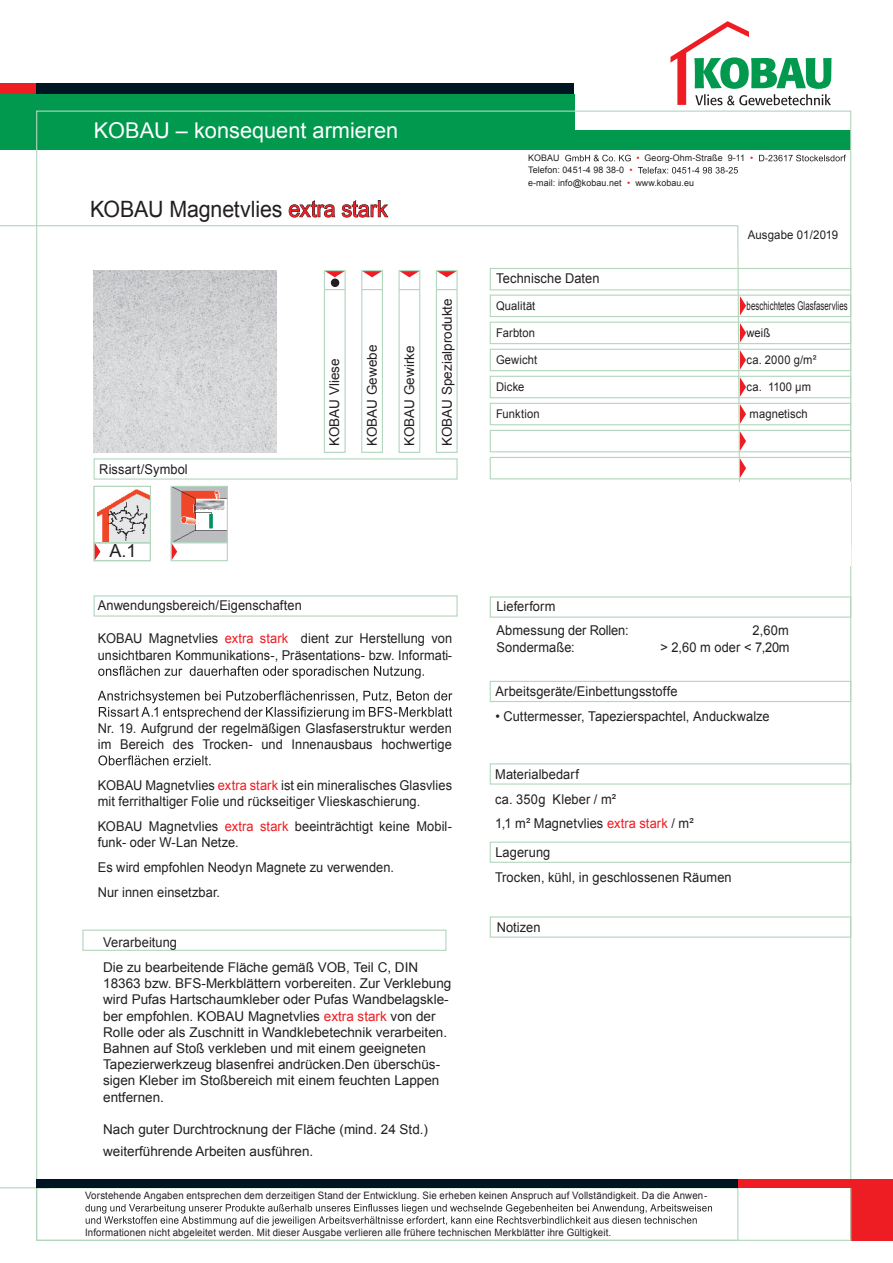
<style>
.page{position:relative;width:893px;height:1263px;background:#fff}
.page>*{position:absolute;margin:0;border:0;box-sizing:border-box;transform-origin:0 0}
.t1{font:22.5px "Arial";letter-spacing:-.005em;color:#231f20;scale:.95 1}
.t2{font:21.75px "Arial";color:#fff}
.t3{font:18px "Arial";color:#231f20}
.t4{font:13.5px/24.8px "Arial";color:#231f20;scale:.95 1}
.t5{font:13.5px/16.2px "Arial";color:#231f20}
.t6{font:12px "Arial";letter-spacing:.01em;color:#231f20;scale:.93 1}
.t7{font:12px "Arial";letter-spacing:.01em;color:#231f20;scale:.65 1}
.t8{font:12px "Arial";letter-spacing:.01em;color:#231f20;scale:.95 1}
.t9{font:10.2px "Arial";letter-spacing:.015em;color:#231f20;scale:.95 1}
.t10{font:9px/12.1px "Arial";letter-spacing:.01em;color:#231f20}
.s1{color:#ee1d23}
</style>
<div class="page">
<div style="left:851px;top:1185px;width:42px;height:56px;background:#ee1d23"></div>
<div style="left:0;top:83px;width:43px;height:11px;background:#ee1d23"></div>
<div style="left:36px;top:83px;width:538px;height:11px;background:#001522"></div>
<div style="left:0;top:94px;width:574px;height:36px;background:#00994e"></div>
<div style="left:0;top:130px;width:850px;height:19px;background:#00994e"></div>
<div style="left:36px;top:1187px;width:702px;height:54px;border:1px solid #b3d6bd"></div>
<hr style="left:0;top:1187px;width:49px;height:1px;background:#b3d6bd">
<div style="left:36px;top:1179px;width:703px;height:8px;background:#001522"></div>
<svg style="left:85px;top:1204px;width:627px;height:22px"></svg>
<svg style="left:565px;top:155px;width:66px;height:6px"></svg>
<svg style="left:759px;top:155px;width:87px;height:6px"></svg>
<svg style="left:638px;top:167px;width:100px;height:7px"></svg>
<div style="left:490px;top:268px;width:361px;height:22px;background:#fff;border:1px solid #b3d6bd"></div>
<div style="left:490px;top:763px;width:361px;height:21px;border:1px solid #b3d6bd"></div>
<div style="left:490px;top:841px;width:361px;height:22px;border:1px solid #b3d6bd"></div>
<div style="left:490px;top:916px;width:361px;height:22px;border:1px solid #b3d6bd"></div>
<div style="left:94px;top:542px;width:57px;height:19px;border:1px solid #b3d6bd"></div>
<svg style="left:95px;top:545px;width:5px;height:15px"></svg>
<div style="left:490px;top:596px;width:361px;height:22px;border:1px solid #b3d6bd"></div>
<div style="left:490px;top:681px;width:361px;height:21px;border:1px solid #b3d6bd"></div>
<svg style="left:98px;top:666px;width:326px;height:13px"></svg>
<svg style="left:98px;top:691px;width:354px;height:28px"></svg>
<svg style="left:98px;top:755px;width:113px;height:10px"></svg>
<div style="left:82px;top:930px;width:364px;height:21px;border:1px solid #b3d6bd"></div>
<div style="left:170px;top:542px;width:58px;height:19px;border:1px solid #b3d6bd"></div>
<svg style="left:172px;top:545px;width:5px;height:15px"></svg>
<div style="left:94px;top:595px;width:364px;height:22px;border:1px solid #b3d6bd"></div>
<svg style="left:0;top:225px;width:741px;height:320px"></svg>
<svg style="left:288px;top:200px;width:47px;height:18px"></svg>
<svg style="left:341px;top:200px;width:47px;height:18px"></svg>
<div style="left:490px;top:295px;width:361px;height:22px;border:1px solid #b3d6bd"></div>
<svg style="left:740px;top:296px;width:6px;height:20px"></svg>
<div style="left:490px;top:322px;width:361px;height:22px;border:1px solid #b3d6bd"></div>
<svg style="left:740px;top:323px;width:6px;height:20px"></svg>
<div style="left:490px;top:349px;width:361px;height:22px;border:1px solid #b3d6bd"></div>
<svg style="left:740px;top:350px;width:6px;height:20px"></svg>
<div style="left:490px;top:376px;width:361px;height:22px;border:1px solid #b3d6bd"></div>
<svg style="left:740px;top:377px;width:6px;height:20px"></svg>
<div style="left:490px;top:430px;width:361px;height:22px;border:1px solid #b3d6bd"></div>
<svg style="left:740px;top:431px;width:6px;height:20px"></svg>
<div style="left:490px;top:457px;width:361px;height:22px;border:1px solid #b3d6bd"></div>
<svg style="left:740px;top:458px;width:6px;height:20px"></svg>
<div style="left:490px;top:403px;width:361px;height:22px;border:1px solid #b3d6bd"></div>
<svg style="left:740px;top:404px;width:6px;height:20px"></svg>
<div style="left:484px;top:482px;width:366px;height:83px;background:#fff"></div>
<img style="left:94px;top:270px;width:182px;height:183px">
<div style="left:739px;top:1179px;width:154px;height:8px;background:#ee1d23"></div>
<svg style="left:670px;top:21px;width:161px;height:84px"></svg>
<h2 class="t2" style="left:94px;top:116px;width:306px">KOBAU – konsequent armieren</h2>
<h1 class="t1" style="left:90px;top:194px;width:315px">KOBAU Magnetvlies <span class="s1">extra stark</span></h1>
<p class="t4" style="left:99px;top:457px;width:95px">Rissart/Symbol</p>
<h3 class="t3" style="left:110px;top:539px;width:29px">A.1</h3>
<p class="t5" style="left:326px;top:446px;width:89px;rotate:-90deg">KOBAU Vliese</p>
<p class="t5" style="left:364px;top:446px;width:103px;rotate:-90deg">KOBAU Gewebe</p>
<p class="t5" style="left:401px;top:446px;width:102px;rotate:-90deg">KOBAU Gewirke</p>
<p class="t5" style="left:439px;top:446px;width:149px;rotate:-90deg">KOBAU Spezialprodukte</p>
<p class="t4" style="left:98px;top:593px;width:216px">Anwendungsbereich/Eigenschaften</p>
<p class="t4" style="left:98px;top:631px;width:375px;line-height:16.2px">KOBAU Magnetvlies <span class="s1">extra stark</span> dient zur Herstellung von unsichtbaren Kommunikations-, Präsentations- bzw. Informati-</p>
<p class="t4" style="left:98px;top:720px;width:374px;line-height:16.2px">Nr. 19. Aufgrund der regelmäßigen Glasfaserstruktur werden im Bereich des Trocken- und Innenausbaus hochwertige</p>
<p class="t4" style="left:98px;top:777px;width:374px;line-height:16.2px">KOBAU Magnetvlies <span class="s1">extra stark</span> ist ein mineralisches Glasvlies mit ferrithaltiger Folie und rückseitiger Vlieskaschierung.</p>
<p class="t4" style="left:98px;top:818px;width:375px;line-height:16.2px">KOBAU Magnetvlies <span class="s1">extra stark</span> beeinträchtigt keine Mobil&shy;funk- oder W-Lan Netze.</p>
<p class="t4" style="left:98px;top:855px;width:314px">Es wird empfohlen Neodyn Magnete zu verwenden.<br>Nur innen einsetzbar.</p>
<p class="t4" style="left:103px;top:930px;width:333px">Verarbeitung<br>Die zu bearbeitende Fläche gemäß VOB, Teil C, DIN</p>
<p class="t5" style="left:103px;top:975px;width:350px">18363 bzw. BFS-Merkblättern vorbereiten. Zur Verklebung wird Pufas Hartschaumkleber oder Pufas Wandbelagskle&shy;ber empfohlen. KOBAU Magnetvlies <span class="s1">extra stark</span> von der Rolle oder als Zuschnitt in Wandklebetechnik verarbeiten.<br>Bahnen auf Stoß verkleben und mit einem geeigneten Tapezierwerkzeug blasenfrei andrücken.Den überschüs&shy;sigen Kleber im Stoßbereich mit einem feuchten Lappen entfernen.</p>
<p class="t5" style="left:103px;top:1119px;width:326px;line-height:21.6px">Nach guter Durchtrocknung der Fläche (mind. 24 Std.) weiterführende Arbeiten ausführen.</p>
<p class="t10" style="left:528px;top:152px;width:33px">KOBAU</p>
<p class="t10" style="left:636px;top:152px;width:118px"><span class="s1">•</span> Georg-Ohm-Straße 9-11 <span class="s1">•</span></p>
<p class="t10" style="left:528px;top:164px;width:168px">Telefon: 0451-4 98 38-0 <span class="s1">•<br></span>e-mail: info@kobau.net <span class="s1">•</span> www.kobau.eu</p>
<p class="t8" style="left:748px;top:227px;width:97px">Ausgabe 01/2019</p>
<p class="t4" style="left:496px;top:266px;width:110px">Technische Daten</p>
<p class="t6" style="left:496px;top:298px;width:44px">Qualität</p>
<p class="t7" style="left:746px;top:298px;width:157px">beschichtetes Glasfaservlies</p>
<p class="t6" style="left:496px;top:325px;width:43px">Farbton</p>
<p class="t6" style="left:746px;top:325px;width:27px">weiß</p>
<p class="t6" style="left:496px;top:352px;width:46px">Gewicht</p>
<p class="t6" style="left:746px;top:352px;width:77px">ca. 2000 g/m²</p>
<p class="t6" style="left:496px;top:379px;width:32px">Dicke</p>
<p class="t6" style="left:746px;top:379px;width:71px">ca. 1100 µm</p>
<p class="t6" style="left:496px;top:406px;width:48px">Funktion</p>
<p class="t6" style="left:750px;top:406px;width:64px">magnetisch</p>
<p class="t4" style="left:496px;top:594px;width:141px">Lieferform<br>Abmessung der Rollen:</p>
<p class="t4" style="left:753px;top:618px;width:40px">2,60m</p>
<p class="t4" style="left:496px;top:635px;width:84px">Sondermaße:</p>
<p class="t4" style="left:660px;top:635px;width:137px">&gt; 2,60 m oder &lt; 7,20m</p>
<p class="t4" style="left:495px;top:679px;width:193px">Arbeitsgeräte/Einbettungsstoffe</p>
<p class="t4" style="left:495px;top:704px;width:290px">• Cuttermesser, Tapezierspachtel, Anduckwalze</p>
<p class="t4" style="left:495px;top:762px;width:210px">Materialbedarf<br>ca. 350g Kleber / m²<br>1,1 m² Magnetvlies <span class="s1">extra stark</span> / m²</p>
<p class="t4" style="left:495px;top:840px;width:250px">Lagerung<br>Trocken, kühl, in geschlossenen Räumen</p>
<p class="t4" style="left:497px;top:914px;width:48px">Notizen</p>
<p class="t9" style="left:85px;top:1189px;width:656px">Vorstehende Angaben entsprechen dem derzeitigen Stand der Entwicklung. Sie erheben keinen Anspruch auf Vollständigkeit. Da die Anwen-</p>
<p class="t9" style="left:85px;top:1225px;width:555px">Informationen nicht abgeleitet werden. Mit dieser Ausgabe verlieren alle frühere technischen Merkblätter ihre Gültigkeit.</p>
</div>
